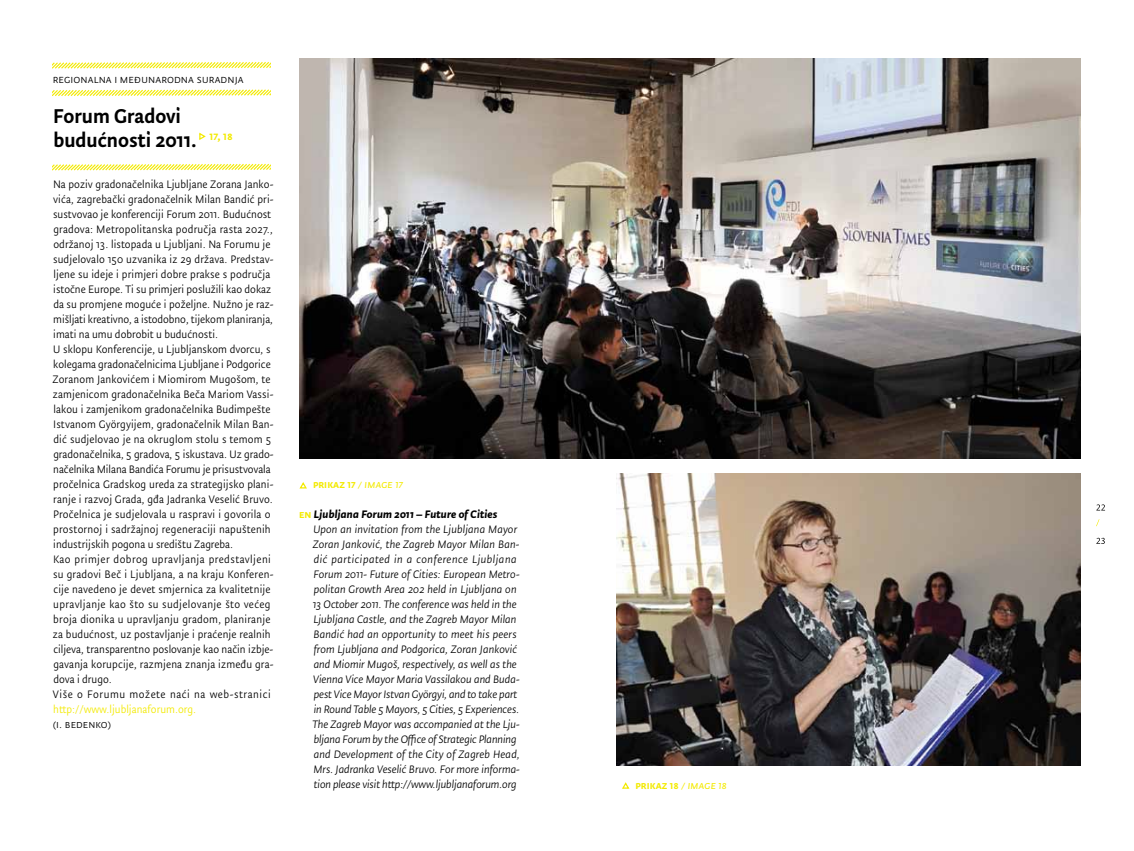
<style>
.page{position:relative;width:1134px;height:851px;background:#fff}
.page>*{position:absolute;margin:0;border:0;box-sizing:border-box;transform-origin:0 0}
.t1{font:500 22.5px/23.8px "Tempera Pro";color:#000}
.t2{font:12.5px "Tempera Pro Normal";letter-spacing:.01em;color:#000}
.t3{font:12.25px/15px "Tempera Pro Normal";letter-spacing:.005em;color:#000}
.t4{font:italic 12.25px/15px "Tempera Pro Normal";letter-spacing:-.005em;color:#000}
.t5{font:italic 700 12.25px "Tempera Pro";letter-spacing:.01em;color:#000}
.t6{font:500 12.25px "Tempera Pro";letter-spacing:.01em;color:#f3ea00}
.t7{font:12.25px "Tempera Pro Normal";color:#f3ea00}
.s1{font-family:"Tempera Pro Book B Italic";font-weight:400}
.s2{font-weight:500;font-style:normal;color:#f3ea00}
</style>
<div class="page">
<svg style="left:53px;top:62px;width:218px;height:7px"></svg>
<svg style="left:53px;top:89px;width:218px;height:7px"></svg>
<svg style="left:199px;top:132px;width:7px;height:8px"></svg>
<svg style="left:53px;top:163px;width:218px;height:8px"></svg>
<svg style="left:622px;top:782px;width:8px;height:7px"></svg>
<svg style="left:299px;top:482px;width:8px;height:7px"></svg>
<img style="left:299px;top:58px;width:782px;height:400px">
<img style="left:617px;top:473px;width:464px;height:292px">
<svg style="left:1096px;top:537px;width:9px;height:7px"></svg>
<svg style="left:1096px;top:504px;width:9px;height:6px"></svg>
<p class="t2" style="left:53px;top:72px;width:192px">regionalna i međunarodna suradnja</p>
<h1 class="t1" style="left:53px;top:104px;width:181px">Forum Gradovi budućnosti 2011. <sup>17,</sup> <sup>18</sup></h1>
<p class="t3" style="left:53px;top:177px;width:223px">Na poziv gradonačelnika Ljubljane Zorana Janko&shy;vića, zagrebački gradonačelnik Milan Bandić pri&shy;sustvovao je konferenciji Forum 2011. Budućnost gradova: Metropolitanska područja rasta 2027., održanoj 13. listopada u Ljubljani. Na Forumu je sudjelovalo 150 uzvanika iz 29 država. Predstav&shy;ljene su ideje i primjeri dobre prakse s područja istočne Europe. Ti su primjeri poslužili kao dokaz da su promjene moguće i poželjne. Nužno je raz&shy;mišljati kreativno, a istodobno, tijekom planiranja, imati na umu dobrobit u budućnosti.<br>U sklopu Konferencije, u Ljubljanskom dvorcu, s kolegama gradonačelnicima Ljubljane i Podgorice Zoranom Jankovićem i Miomirom Mugošom, te zamjenicom gradonačelnika Beča Mariom Vassi&shy;lakou i zamjenikom gradonačelnika Budimpešte Istvanom Györgyijem, gradonačelnik Milan Ban&shy;dić sudjelovao je na okruglom stolu s temom 5 gradonačelnika, 5 gradova, 5 iskustava. Uz grado&shy;načelnika Milana Bandića Forumu je prisustvovala pročelnica Gradskog ureda za strategijsko plani&shy;ranje i razvoj Grada, gđa Jadranka Veselić Bruvo.<br>Pročelnica je sudjelovala u raspravi i govorila o prostornoj i sadržajnoj regeneraciji napuštenih industrijskih pogona u središtu Zagreba.<br>Kao primjer dobrog upravljanja predstavljeni su gradovi Beč i Ljubljana, a na kraju Konferen&shy;cije navedeno je devet smjernica za kvalitetnije upravljanje kao što su sudjelovanje što većeg broja dionika u upravljanju gradom, planiranje za budućnost, uz postavljanje i praćenje realnih ciljeva, transparentno poslovanje kao način izbje&shy;gavanja korupcije, razmjena znanja između gra&shy;dova i drugo.<br>Više o Forumu možete naći na web-stranici</p>
<p class="t7" style="left:53px;top:702px;width:144px">http://www.ljubljanaforum.org.</p>
<p class="t3" style="left:53px;top:717px;width:60px">(i. bedenko)</p>
<p class="t6" style="left:313px;top:477px;width:92px">prikaz 17 <span class="s1">/ image 17</span></p>
<p class="t5" style="left:299px;top:507px;width:200px"><span class="s2">en</span> Ljubljana Forum 2011 – Future of Cities</p>
<p class="t4" style="left:312px;top:522px;width:209px">Upon an invitation from the Ljubljana Mayor Zoran Janković, the Zagreb Mayor Milan Ban&shy;dić participated in a conference Ljubljana Forum 2011- Future of Cities: European Metro&shy;politan Growth Area 202 held in Ljubljana on 13 October 2011. The conference was held in the Ljubljana Castle, and the Zagreb Mayor Milan Bandić had an opportunity to meet his peers from Ljubljana and Podgorica, Zoran Janković and Miomir Mugoš, respectively, as well as the Vienna Vice Mayor Maria Vassilakou and Buda&shy;pest Vice Mayor Istvan Györgyi, and to take part in Round Table 5 Mayors, 5 Cities, 5 Experiences.<br>The Zagreb Mayor was accompanied at the Lju&shy;bljana Forum by the Office of Strategic Planning and Development of the City of Zagreb Head, Mrs. Jadranka Veselić Bruvo. For more informa&shy;tion please visit http://www.ljubljanaforum.org</p>
<p class="t6" style="left:635px;top:777px;width:93px">prikaz 18 <span class="s1">/ image 18</span></p>
</div>
